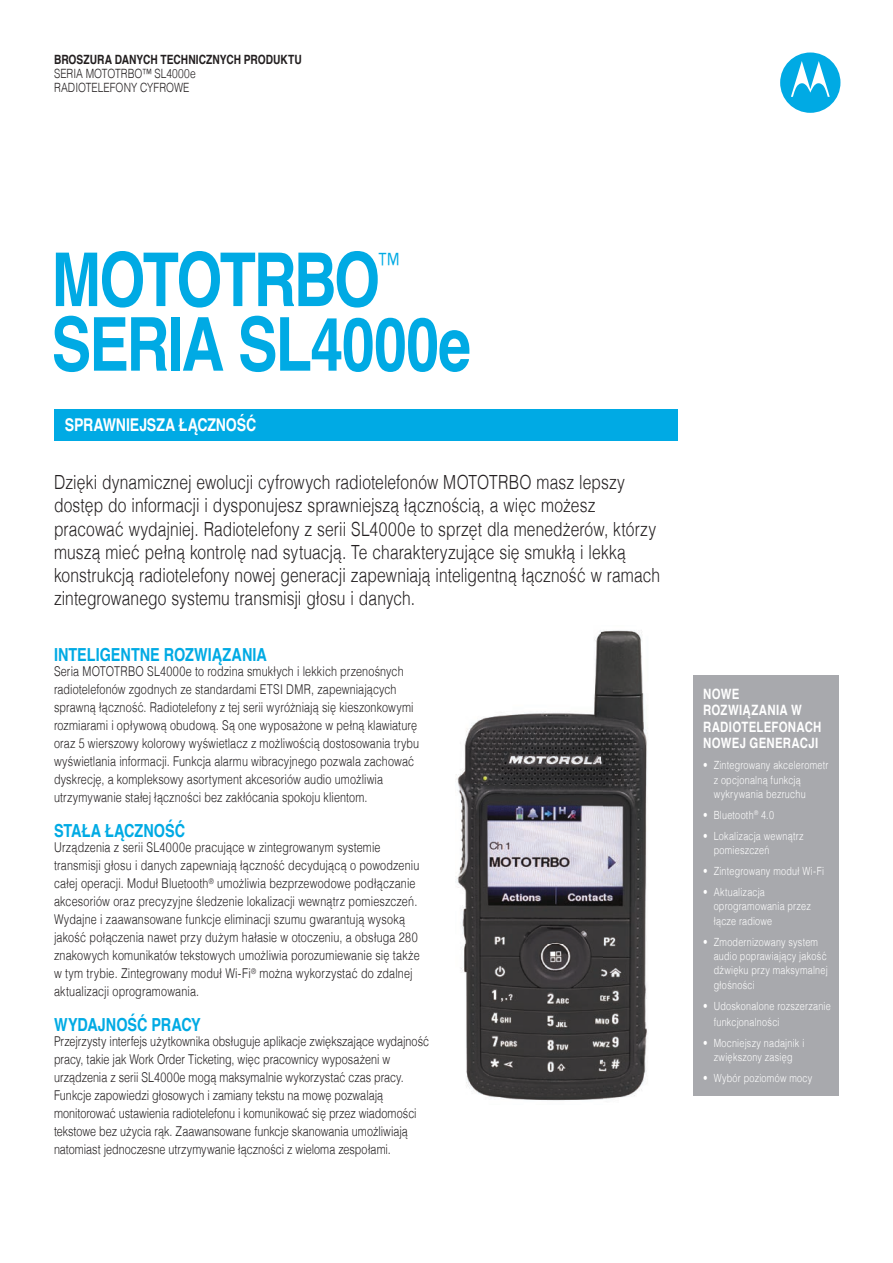
<style>
.page{position:relative;width:893px;height:1263px;background:#fff}
.page>*{position:absolute;margin:0;border:0;box-sizing:border-box;transform-origin:0 0}
.t1{font:700 74.25px "Helvetica";letter-spacing:-.035em;color:#00aae4;scale:.8 1}
.t2{font:300 29.4px "Helvetica";color:#00aae4;scale:.8 1}
.t3{font:300 19.5px/23.2px "Helvetica";letter-spacing:.005em;color:#231f20;scale:.8 1}
.t4{font:700 18px "Helvetica";color:#00aae4;scale:.8 1}
.t5{font:700 17.7px "Helvetica";letter-spacing:-.005em;color:#fff;scale:.8 1}
.t6{font:700 14.25px/16.5px "Helvetica";letter-spacing:.025em;color:#fff;scale:.8 1}
.t7{font:300 13.5px/18px "Helvetica";letter-spacing:.01em;color:#231f20;scale:.8 1}
.t8{font:300 12.75px/14.2px "Helvetica";letter-spacing:.01em;color:#231f20;scale:.8 1}
.t9{font:700 12.75px "Helvetica";letter-spacing:.005em;color:#231f20;scale:.8 1}
.t10{font:300 11.25px/14.2px "Helvetica";letter-spacing:.03em;color:#fff;scale:.8 1}
</style>
<div class="page">
<div style="left:780px;top:53px;width:60px;height:60px;background:#00aae4;border-radius:50%"></div>
<svg style="left:791px;top:61px;width:39px;height:36px"></svg>
<div style="left:54px;top:409px;width:624px;height:31px;background:#00aae4"></div>
<div style="left:693px;top:675px;width:146px;height:421px;background:#a8a9ad"></div>
<img style="left:455px;top:630px;width:193px;height:471px">
<p class="t9" style="left:54px;top:49px;width:311px">BROSZURA DANYCH TECHNICZNYCH PRODUKTU</p>
<p class="t8" style="left:54px;top:65px;width:179px">SERIA MOTOTRBO™ SL4000e<br>RADIOTELEFONY CYFROWE</p>
<h1 class="t1" style="left:51px;top:220px;width:412px">MOTOTRBO</h1>
<h2 class="t2" style="left:378px;top:239px;width:29px">™</h2>
<h1 class="t1" style="left:51px;top:285px;width:526px">SERIA SL4000e</h1>
<h3 class="t5" style="left:65px;top:411px;width:241px">SPRAWNIEJSZA ŁĄCZNOŚĆ</h3>
<p class="t3" style="left:54px;top:469px;width:759px">Dzięki dynamicznej ewolucji cyfrowych radiotelefonów MOTOTRBO masz lepszy dostęp do informacji i dysponujesz sprawniejszą łącznością, a więc możesz pracować wydajniej. Radiotelefony z serii SL4000e to sprzęt dla menedżerów, którzy muszą mieć pełną kontrolę nad sytuacją. Te charakteryzujące się smukłą i lekką konstrukcją radiotelefony nowej generacji zapewniają inteligentną łączność w ramach zintegrowanego systemu transmisji głosu i danych.</p>
<h3 class="t4" style="left:54px;top:640px;width:268px">INTELIGENTNE ROZWIĄZANIA</h3>
<p class="t7" style="left:54px;top:662px;width:458px">Seria MOTOTRBO SL4000e to rodzina smukłych i lekkich przenośnych radiotelefonów zgodnych ze standardami ETSI DMR, zapewniających sprawną łączność. Radiotelefony z tej serii wyróżniają się kieszonkowymi rozmiarami i opływową obudową. Są one wyposażone w pełną klawiaturę oraz 5 wierszowy kolorowy wyświetlacz z możliwością dostosowania trybu wyświetlania informacji. Funkcja alarmu wibracyjnego pozwala zachować dyskrecję, a kompleksowy asortyment akcesoriów audio umożliwia utrzymywanie stałej łączności bez zakłócania spokoju klientom.</p>
<h3 class="t4" style="left:54px;top:816px;width:165px">STAŁA ŁĄCZNOŚĆ</h3>
<p class="t7" style="left:54px;top:837px;width:459px">Urządzenia z serii SL4000e pracujące w zintegrowanym systemie transmisji głosu i danych zapewniają łączność decydującą o powodzeniu całej operacji. Moduł Bluetooth<sup>®</sup> umożliwia bezprzewodowe podłączanie akcesoriów oraz precyzyjne śledzenie lokalizacji wewnątrz pomieszczeń.<br>Wydajne i zaawansowane funkcje eliminacji szumu gwarantują wysoką jakość połączenia nawet przy dużym hałasie w otoczeniu, a obsługa 280 znakowych komunikatów tekstowych umożliwia porozumiewanie się także w tym trybie. Zintegrowany moduł Wi-Fi<sup>®</sup> można wykorzystać do zdalnej aktualizacji oprogramowania.</p>
<h3 class="t4" style="left:54px;top:1010px;width:185px">WYDAJNOŚĆ PRACY</h3>
<p class="t7" style="left:54px;top:1031px;width:471px">Przejrzysty interfejs użytkownika obsługuje aplikacje zwiększające wydajność pracy, takie jak Work Order Ticketing, więc pracownicy wyposażeni w urządzenia z serii SL4000e mogą maksymalnie wykorzystać czas pracy.<br>Funkcje zapowiedzi głosowych i zamiany tekstu na mowę pozwalają monitorować ustawienia radiotelefonu i komunikować się przez wiadomości tekstowe bez użycia rąk. Zaawansowane funkcje skanowania umożliwiają natomiast jednoczesne utrzymywanie łączności z wieloma zespołami.</p>
<p class="t6" style="left:703px;top:686px;width:149px">NOWE<br>ROZWIĄZANIA W<br>RADIOTELEFONACH<br>NOWEJ GENERACJI</p>
<p class="t10" style="left:714px;top:757px;width:145px;text-indent:-11px">• Zintegrowany akcelerometr z opcjonalną funkcją wykrywania bezruchu</p>
<p class="t10" style="left:703px;top:807px;width:90px">• Bluetooth<sup>®</sup> 4.0</p>
<p class="t10" style="left:714px;top:828px;width:114px;text-indent:-11px">• Lokalizacja wewnątrz pomieszczeń</p>
<p class="t10" style="left:703px;top:863px;width:153px">• Zintegrowany moduł Wi-Fi</p>
<p class="t10" style="left:714px;top:884px;width:123px;text-indent:-11px">• Aktualizacja oprogramowania przez łącze radiowe</p>
<p class="t10" style="left:714px;top:934px;width:144px;text-indent:-11px">• Zmodernizowany system audio poprawiający jakość dźwięku przy maksymalnej głośności</p>
<p class="t10" style="left:714px;top:996px;width:148px;line-height:16.5px;text-indent:-11px">• Udoskonalone rozszerzanie funkcjonalności</p>
<p class="t10" style="left:703px;top:1035px;width:128px;text-align:center">• Mocniejszy nadajnik i zwiększony zasięg</p>
<p class="t10" style="left:703px;top:1070px;width:138px">• Wybór poziomów mocy</p>
</div>
